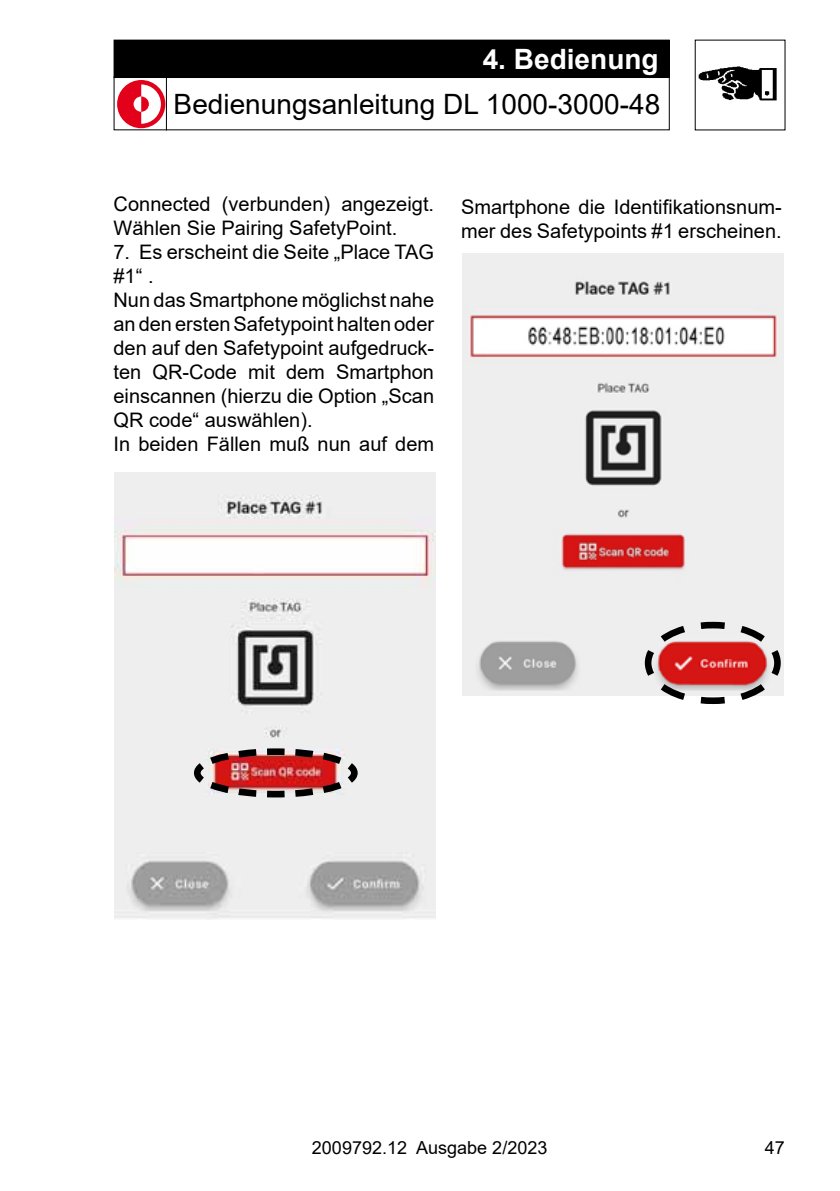
<style>
.page{position:relative;width:840px;height:1191px;background:#fff}
.page>*{position:absolute;margin:0;border:0;box-sizing:border-box;transform-origin:0 0}
.t1{font:28px "Arial";color:#000}
.t2{font:700 28px "Arial";color:#fff}
.t3{font:20px/24px "Arial";color:#000}
.t4{font:18px "Arial";color:#000}
</style>
<div class="page">
<div style="left:117px;top:80px;width:48px;height:48px;background:#e2001a;border-radius:50%"></div>
<svg style="left:133px;top:84px;width:28px;height:40px"></svg>
<img style="left:698px;top:66px;width:79px;height:35px">
<img style="left:114px;top:473px;width:321px;height:446px">
<img style="left:462px;top:253px;width:320px;height:442px">
<div style="left:114px;top:40px;width:555px;height:38px;background:#000"></div>
<div style="left:113px;top:76px;width:556px;height:54px;border:1px solid #000"></div>
<hr style="left:166px;top:77px;width:1px;height:53px;background:#000">
<img style="left:190px;top:745px;width:171px;height:56px">
<svg style="left:641px;top:618px;width:142px;height:86px;background:#cc8d8d"></svg>
<h1 class="t2" style="left:482px;top:39px;width:177px">4. Bedienung</h1>
<h1 class="t1" style="left:173px;top:85px;width:488px">Bedienungsanleitung DL 1000-3000-48</h1>
<p class="t3" style="left:113px;top:192px;width:322px">Connected (verbunden) angezeigt.<br>Wählen Sie Pairing SafetyPoint.</p>
<p class="t3" style="left:113px;top:240px;width:322px">7. Es erscheint die Seite „Place TAG #1“ .<br>Nun das Smartphone möglichst nahe an den ersten Safetypoint halten oder den auf den Safetypoint aufgedruck&shy;ten QR-Code mit dem Smartphon einscannen (hierzu die Option „Scan<br>QR code“ auswählen).<br>In beiden Fällen muß nun auf dem</p>
<p class="t3" style="left:461px;top:194px;width:322px">Smartphone die Identifikationsnum&shy;mer des Safetypoints #1 erscheinen.</p>
<p class="t4" style="left:312px;top:1135px;width:237px">2009792.12 Ausgabe 2/2023</p>
<p class="t4" style="left:764px;top:1135px;width:22px">47</p>
</div>
